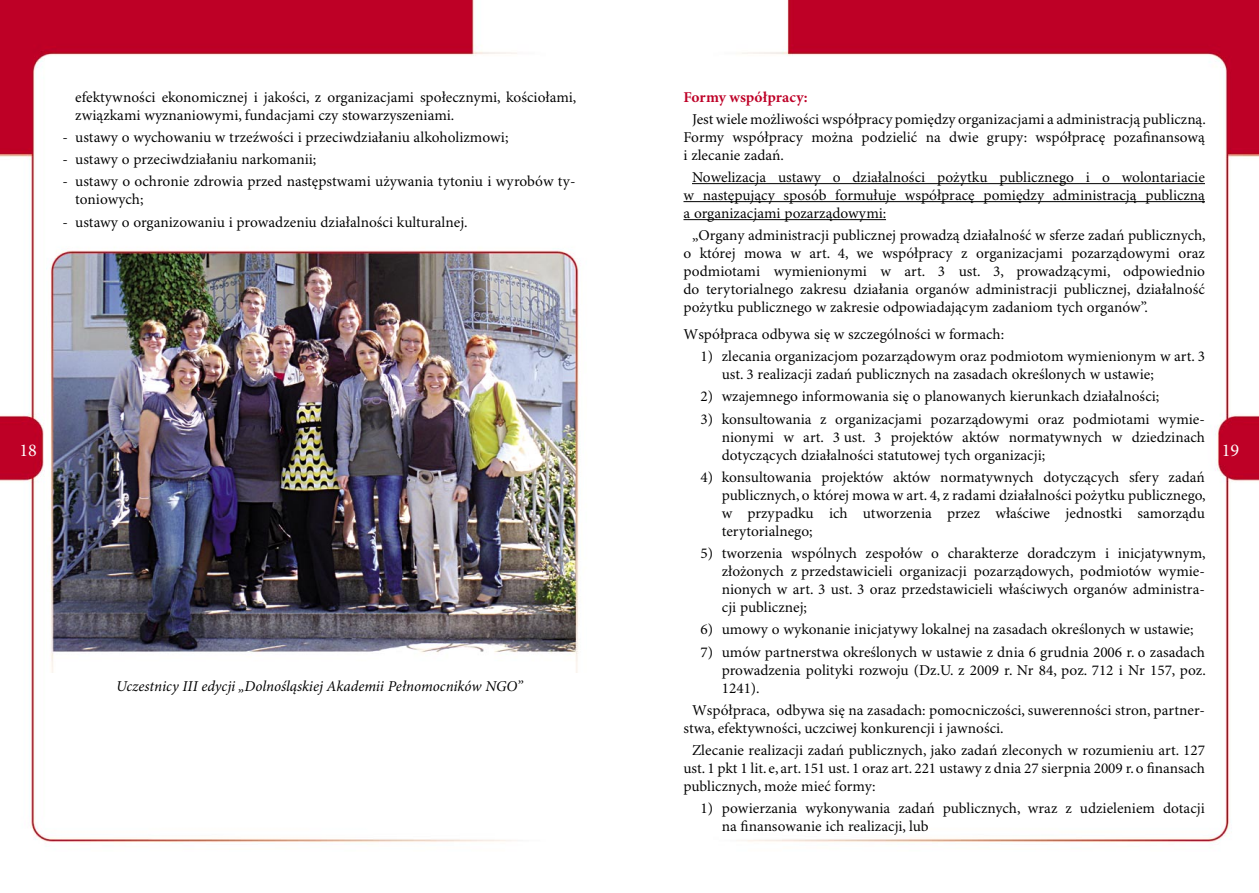
<style>
.page{position:relative;width:1259px;height:893px;background:#fff}
.page>*{position:absolute;margin:0;border:0;box-sizing:border-box;transform-origin:0 0}
.t1{font:18px "Minion Pro";color:#fff}
.TRESC{font:15px/18px "Minion Pro";color:#000;text-align:justify}
.TRESC-2{font:italic 15px "Minion Pro";letter-spacing:-.005em;color:#000}
.TRESC-3{font:700 15px "Minion Pro";color:#be0027}
</style>
<div class="page">
<img style="left:0;top:0;width:1259px;height:844px">
<hr style="left:692px;top:183px;width:513px;height:1px;background:#000">
<hr style="left:683px;top:201px;width:522px;height:1px;background:#000">
<hr style="left:683px;top:219px;width:203px;height:1px;background:#000">
<img style="left:47px;top:237px;width:545px;height:436px">
<p class="TRESC" style="left:75px;top:88px;width:502px">efektywności ekonomicznej i jakości, z organizacjami społecznymi, kościołami, związkami wyznaniowymi, fundacjami czy stowarzyszeniami.</p>
<p class="TRESC" style="left:63px;top:128px;width:447px">- ustawy o wychowaniu w trzeźwości i przeciwdziałaniu alkoholizmowi;</p>
<p class="TRESC" style="left:63px;top:151px;width:255px">- ustawy o przeciwdziałaniu narkomanii;</p>
<p class="TRESC" style="left:75px;top:173px;width:502px;text-indent:-13px">- ustawy o ochronie zdrowia przed następstwami używania tytoniu i wyrobów ty&shy;toniowych;</p>
<p class="TRESC" style="left:63px;top:213px;width:407px">- ustawy o organizowaniu i prowadzeniu działalności kulturalnej.</p>
<p class="TRESC-3" style="left:683px;top:88px;width:126px">Formy współpracy:</p>
<p class="TRESC" style="left:683px;top:110px;width:524px;text-indent:9px">Jest wiele możliwości współpracy pomiędzy organizacjami a administracją publiczną.<br>Formy współpracy można podzielić na dwie grupy: współpracę pozafinansową i zlecanie zadań.</p>
<p class="TRESC" style="left:683px;top:169px;width:523px;text-indent:9px">Nowelizacja ustawy o działalności pożytku publicznego i o wolontariacie w następujący sposób formułuje współpracę pomiędzy administracją publiczną a organizacjami pozarządowymi:</p>
<p class="TRESC" style="left:683px;top:227px;width:524px;text-indent:9px">„Organy administracji publicznej prowadzą działalność w sferze zadań publicznych, o której mowa w art. 4, we współpracy z organizacjami pozarządowymi oraz podmiotami wymienionymi w art. 3 ust. 3, prowadzącymi, odpowiednio do terytorialnego zakresu działania organów administracji publicznej, działalność pożytku publicznego w zakresie odpowiadającym zadaniom tych organów”.</p>
<p class="TRESC" style="left:683px;top:325px;width:322px">Współpraca odbywa się w szczególności w formach:</p>
<p class="TRESC" style="left:722px;top:348px;width:485px;text-indent:-21px">1) zlecania organizacjom pozarządowym oraz podmiotom wymienionym w art. 3 ust. 3 realizacji zadań publicznych na zasadach określonych w ustawie;</p>
<p class="TRESC" style="left:700px;top:388px;width:460px">2) wzajemnego informowania się o planowanych kierunkach działalności;</p>
<p class="TRESC" style="left:722px;top:410px;width:485px;text-indent:-21px">3) konsultowania z organizacjami pozarządowymi oraz podmiotami wymie&shy;nionymi w art. 3 ust. 3 projektów aktów normatywnych w dziedzinach dotyczących działalności statutowej tych organizacji;</p>
<p class="TRESC" style="left:722px;top:468px;width:485px;text-indent:-21px">4) konsultowania projektów aktów normatywnych dotyczących sfery zadań publicznych, o której mowa w art. 4, z radami działalności pożytku publicznego, w przypadku ich utworzenia przez właściwe jednostki samorządu terytorialnego;</p>
<p class="TRESC" style="left:722px;top:545px;width:485px;text-indent:-21px">5) tworzenia wspólnych zespołów o charakterze doradczym i inicjatywnym, złożonych z przedstawicieli organizacji pozarządowych, podmiotów wymie&shy;nionych w art. 3 ust. 3 oraz przedstawicieli właściwych organów administra&shy;cji publicznej;</p>
<p class="TRESC" style="left:700px;top:621px;width:494px">6) umowy o wykonanie inicjatywy lokalnej na zasadach określonych w ustawie;</p>
<p class="TRESC" style="left:722px;top:643px;width:485px;text-indent:-21px">7) umów partnerstwa określonych w ustawie z dnia 6 grudnia 2006 r. o zasadach prowadzenia polityki rozwoju (Dz.U. z 2009 r. Nr 84, poz. 712 i Nr 157, poz.<br>1241).</p>
<p class="TRESC" style="left:683px;top:702px;width:523px;text-indent:9px">Współpraca, odbywa się na zasadach: pomocniczości, suwerenności stron, partner&shy;stwa, efektywności, uczciwej konkurencji i jawności.</p>
<p class="TRESC" style="left:683px;top:742px;width:523px;text-indent:9px">Zlecanie realizacji zadań publicznych, jako zadań zleconych w rozumieniu art. 127 ust. 1 pkt 1 lit. e, art. 151 ust. 1 oraz art. 221 ustawy z dnia 27 sierpnia 2009 r. o finansach publicznych, może mieć formy:</p>
<p class="TRESC" style="left:722px;top:800px;width:485px;text-indent:-21px">1) powierzania wykonywania zadań publicznych, wraz z udzieleniem dotacji na finansowanie ich realizacji, lub</p>
<p class="t1" style="left:19px;top:439px;width:19px">18</p>
<p class="t1" style="left:1221px;top:439px;width:19px">19</p>
<p class="TRESC-2" style="left:116px;top:677px;width:408px">Uczestnicy III edycji „Dolnośląskiej Akademii Pełnomocników NGO”</p>
</div>
